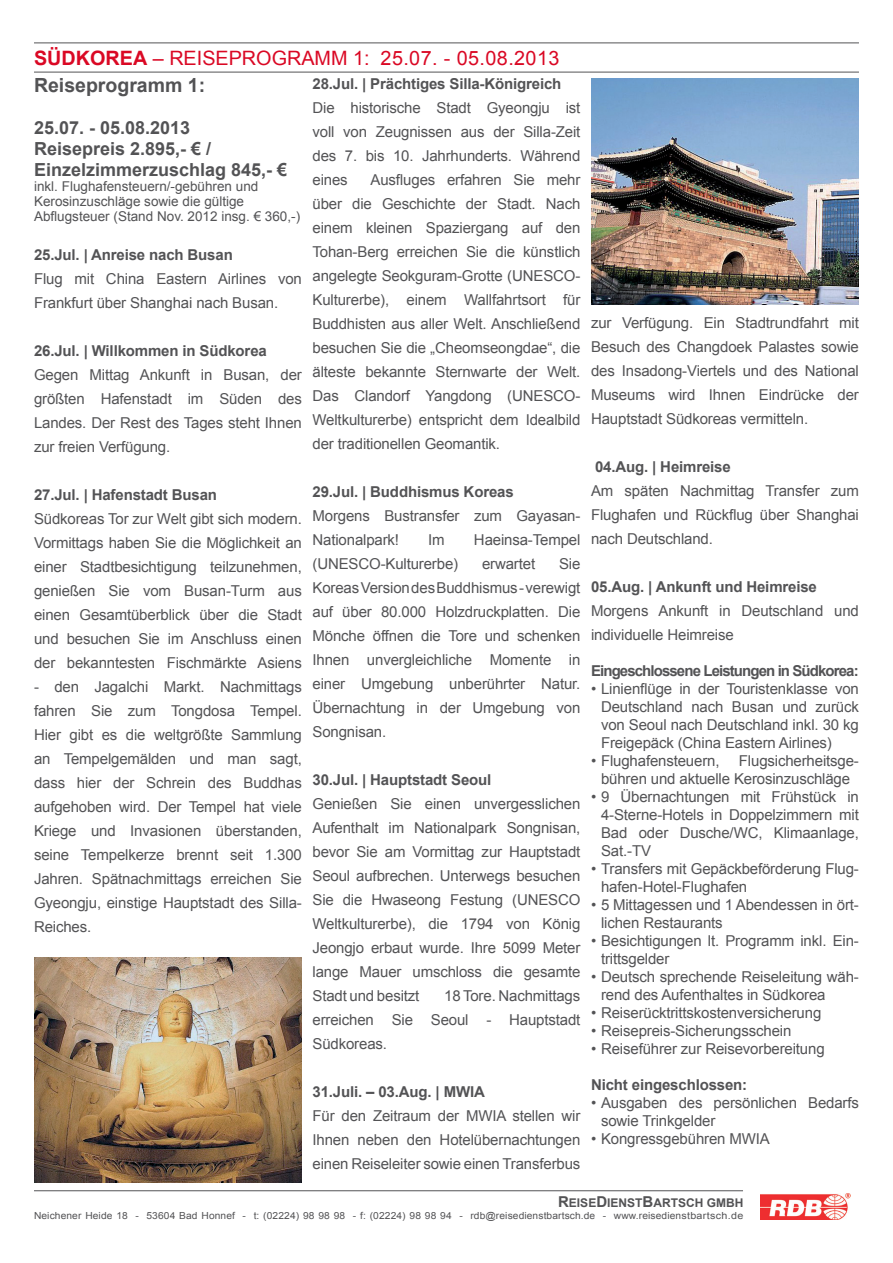
<style>
.page{position:relative;width:893px;height:1263px;background:#fff}
.page>*{position:absolute;margin:0;border:0;box-sizing:border-box;transform-origin:0 0}
.t1{font:19.8px "Arial";letter-spacing:.02em;color:#da0824}
.t2{font:700 19.8px "Arial";color:#da0824}
.t3{font:700 19.5px "Arial";color:#535355}
.t4{font:700 18px/21px "Arial";color:#535355}
.t5{font:15px/24px "Arial";letter-spacing:-.01em;color:#535355;text-align:justify}
.t6{font:700 15px "Arial";letter-spacing:-.01em;color:#535355}
.t7{font:700 15px "Arial";letter-spacing:-.06em;color:#535355}
.t8{font:13.5px/15px "Arial";color:#535355}
.t9{font:700 12px "Arial";color:#535355}
.t10{font:9.75px "Arial";letter-spacing:.01em;color:#535355;scale:1.05 1}
.s1{font-size:15px}
</style>
<div class="page">
<img style="left:761px;top:1193px;width:89px;height:26px">
<hr style="left:34px;top:1190px;width:709px;height:1px;background:#535355">
<hr style="left:34px;top:43px;width:825px;height:1px;background:#535355">
<img style="left:591px;top:79px;width:268px;height:225px">
<hr style="left:34px;top:72px;width:825px;height:1px;background:#535355">
<img style="left:34px;top:957px;width:268px;height:226px">
<h1 class="t2" style="left:34px;top:45px;width:86px">Südkorea</h1>
<h1 class="t1" style="left:153px;top:45px;width:43px">– Reise</h1>
<h1 class="t1" style="left:229px;top:45px;width:29px">Programm</h1>
<h1 class="t1" style="left:353px;top:45px;width:208px">1: 25.07. - 05.08.2013</h1>
<h2 class="t3" style="left:34px;top:72px;width:173px">Reiseprogramm 1:</h2>
<p class="t4" style="left:34px;top:118px;width:255px">25.07. - 05.08.2013<br>Reisepreis 2.895,- € /<br>Einzelzimmerzuschlag 845,- €</p>
<p class="t8" style="left:34px;top:179px;width:268px">inkl. Flughafensteuern/-gebühren und<br>Kerosinzuschläge sowie die gültige<br>Abflugsteuer (Stand Nov. 2012 insg. € 360,-)</p>
<p class="t6" style="left:34px;top:245px;width:200px">25.Jul. | Anreise nach Busan</p>
<p class="t5" style="left:34px;top:267px;width:269px">Flug mit China Eastern Airlines von<br>Frankfurt über Shanghai nach Busan.</p>
<p class="t6" style="left:34px;top:341px;width:234px">26.Jul. | Willkommen in Südkorea</p>
<p class="t5" style="left:34px;top:363px;width:269px">Gegen Mittag Ankunft in Busan, der größten Hafenstadt im Süden des Landes. Der Rest des Tages steht Ihnen zur freien Verfügung.</p>
<p class="t6" style="left:34px;top:485px;width:184px">27.Jul. | Hafenstadt Busan</p>
<p class="t5" style="left:34px;top:507px;width:269px">Südkoreas Tor zur Welt gibt sich modern.<br>Vormittags haben Sie die Möglichkeit an einer Stadtbesichtigung teilzunehmen, genießen Sie vom Busan-Turm aus einen Gesamtüberblick über die Stadt und besuchen Sie im Anschluss einen der bekanntesten Fischmärkte Asiens</p>
<p class="t5" style="left:34px;top:675px;width:269px">- den Jagalchi Markt. Nachmittags fahren Sie zum Tongdosa Tempel.<br>Hier gibt es die weltgrößte Sammlung an Tempelgemälden und man sagt, dass hier der Schrein des Buddhas aufgehoben wird. Der Tempel hat viele Kriege und Invasionen überstanden, seine Tempelkerze brennt seit 1.300<br>Jahren. Spätnachmittags erreichen Sie Gyeongju, einstige Hauptstadt des Silla-Reiches.</p>
<p class="t6" style="left:313px;top:74px;width:250px">28.Jul. | Prächtiges Silla-Königreich</p>
<p class="t5" style="left:313px;top:96px;width:269px">Die historische Stadt Gyeongju ist voll von Zeugnissen aus der Silla-Zeit des 7. bis 10. Jahrhunderts. Während eines</p>
<p class="t5" style="left:313px;top:168px;width:269px;text-indent:58px">Ausfluges erfahren Sie mehr über die Geschichte der Stadt. Nach einem kleinen Spaziergang auf den Tohan-Berg erreichen Sie die künstlich angelegte Seokguram-Grotte (UNESCO-Kulturerbe), einem Wallfahrtsort für Buddhisten aus aller Welt. Anschließend besuchen Sie die „Cheomseongdae“, die älteste bekannte Sternwarte der Welt.<br>Das Clandorf Yangdong (UNESCO-Weltkulturerbe) entspricht dem Idealbild der traditionellen Geomantik.</p>
<p class="t6" style="left:313px;top:482px;width:203px">29.Jul. | Buddhismus Koreas</p>
<p class="t5" style="left:313px;top:504px;width:269px">Morgens Bustransfer zum Gayasan-<br>Nationalpark!</p>
<p class="t5" style="left:428px;top:528px;width:18px">Im</p>
<p class="t5" style="left:474px;top:528px;width:108px">Haeinsa-Tempel</p>
<p class="t5" style="left:313px;top:552px;width:147px">(UNESCO-Kulturerbe)</p>
<p class="t5" style="left:482px;top:552px;width:55px">erwartet</p>
<p class="t5" style="left:313px;top:552px;width:269px;text-indent:246px">Sie Koreas Version des Buddhismus - verewigt auf über 80.000 Holzdruckplatten. Die Mönche öffnen die Tore und schenken Ihnen unvergleichliche Momente in einer Umgebung unberührter Natur.<br>Übernachtung in der Umgebung von Songnisan.</p>
<p class="t6" style="left:313px;top:770px;width:180px">30.Jul. | Hauptstadt Seoul</p>
<p class="t5" style="left:313px;top:792px;width:269px">Genießen Sie einen unvergesslichen Aufenthalt im Nationalpark Songnisan, bevor Sie am Vormittag zur Hauptstadt Seoul aufbrechen. Unterwegs besuchen Sie die Hwaseong Festung (UNESCO Weltkulturerbe), die 1794 von König Jeongjo erbaut wurde. Ihre 5099 Meter lange Mauer umschloss die gesamte Stadt und besitzt</p>
<p class="t5" style="left:313px;top:984px;width:269px;text-indent:132px">18 Tore. Nachmittags erreichen Sie Seoul - Hauptstadt Südkoreas.</p>
<p class="t6" style="left:313px;top:1082px;width:174px">31.Juli. – 03.Aug. | MWIA</p>
<p class="t5" style="left:313px;top:1104px;width:269px">Für den Zeitraum der MWIA stellen wir Ihnen neben den Hotelübernachtungen einen Reiseleiter sowie einen Transferbus</p>
<p class="t5" style="left:591px;top:311px;width:269px">zur Verfügung. Ein Stadtrundfahrt mit Besuch des Changdoek Palastes sowie des Insadong-Viertels und des National Museums wird Ihnen Eindrücke der Hauptstadt Südkoreas vermitteln.</p>
<p class="t6" style="left:595px;top:457px;width:137px">04.Aug. | Heimreise</p>
<p class="t5" style="left:591px;top:479px;width:269px">Am späten Nachmittag Transfer zum Flughafen und Rückflug über Shanghai nach Deutschland.</p>
<p class="t6" style="left:591px;top:577px;width:227px">05.Aug. | Ankunft und Heimreise</p>
<p class="t5" style="left:591px;top:599px;width:269px">Morgens Ankunft in Deutschland und individuelle Heimreise</p>
<p class="t7" style="left:591px;top:661px;width:269px">Eingeschlossene Leistungen in Südkorea:</p>
<p class="t5" style="left:601px;top:680px;width:259px;line-height:18px;text-indent:-10px">• Linienflüge in der Touristenklasse von Deutschland nach Busan und zurück von Seoul nach Deutschland inkl. 30 kg Freigepäck (China Eastern Airlines)</p>
<p class="t5" style="left:591px;top:749px;width:130px">• Flughafensteuern,</p>
<p class="t5" style="left:601px;top:752px;width:259px;line-height:18px;text-indent:138px">Flugsicherheitsge&shy;bühren und aktuelle Kerosinzuschläge</p>
<p class="t5" style="left:601px;top:788px;width:259px;line-height:18px;text-indent:-10px">• 9 Übernachtungen mit Frühstück in 4-Sterne-Hotels in Doppelzimmern mit Bad oder Dusche/WC, Klimaanlage, Sat.-TV</p>
<p class="t5" style="left:601px;top:860px;width:259px;line-height:18px;text-indent:-10px">• Transfers mit Gepäckbeförderung Flug&shy;hafen-Hotel-Flughafen</p>
<p class="t5" style="left:601px;top:896px;width:259px;line-height:18px;text-indent:-10px">• 5 Mittagessen und 1 Abendessen in ört&shy;lichen Restaurants</p>
<p class="t5" style="left:601px;top:932px;width:259px;line-height:18px;text-indent:-10px">• Besichtigungen lt. Programm inkl. Ein&shy;trittsgelder</p>
<p class="t5" style="left:601px;top:968px;width:259px;line-height:18px;text-indent:-10px">• Deutsch sprechende Reiseleitung wäh&shy;rend des Aufenthaltes in Südkorea</p>
<p class="t5" style="left:591px;top:1001px;width:232px">• Reiserücktrittskostenversicherung</p>
<p class="t5" style="left:591px;top:1019px;width:202px">• Reisepreis-Sicherungsschein</p>
<p class="t5" style="left:591px;top:1037px;width:235px">• Reiseführer zur Reisevorbereitung</p>
<p class="t6" style="left:591px;top:1075px;width:158px">Nicht eingeschlossen:</p>
<p class="t5" style="left:601px;top:1094px;width:259px;line-height:18px;text-indent:-10px">• Ausgaben des persönlichen Bedarfs sowie Trinkgelder</p>
<p class="t5" style="left:591px;top:1127px;width:180px">• Kongressgebühren MWIA</p>
<p class="t9" style="left:558px;top:1195px;width:187px"><span class="s1">R</span>EISE<span class="s1">D</span>IENST<span class="s1">B</span>ARTSCH GMBH</p>
<p class="t10" style="left:34px;top:1209px;width:677px">Neichener Heide 18 - 53604 Bad Honnef - t: (02224) 98 98 98 - f: (02224) 98 98 94 - rdb@reisedienstbartsch.de - www.reisedienstbartsch.de</p>
</div>
